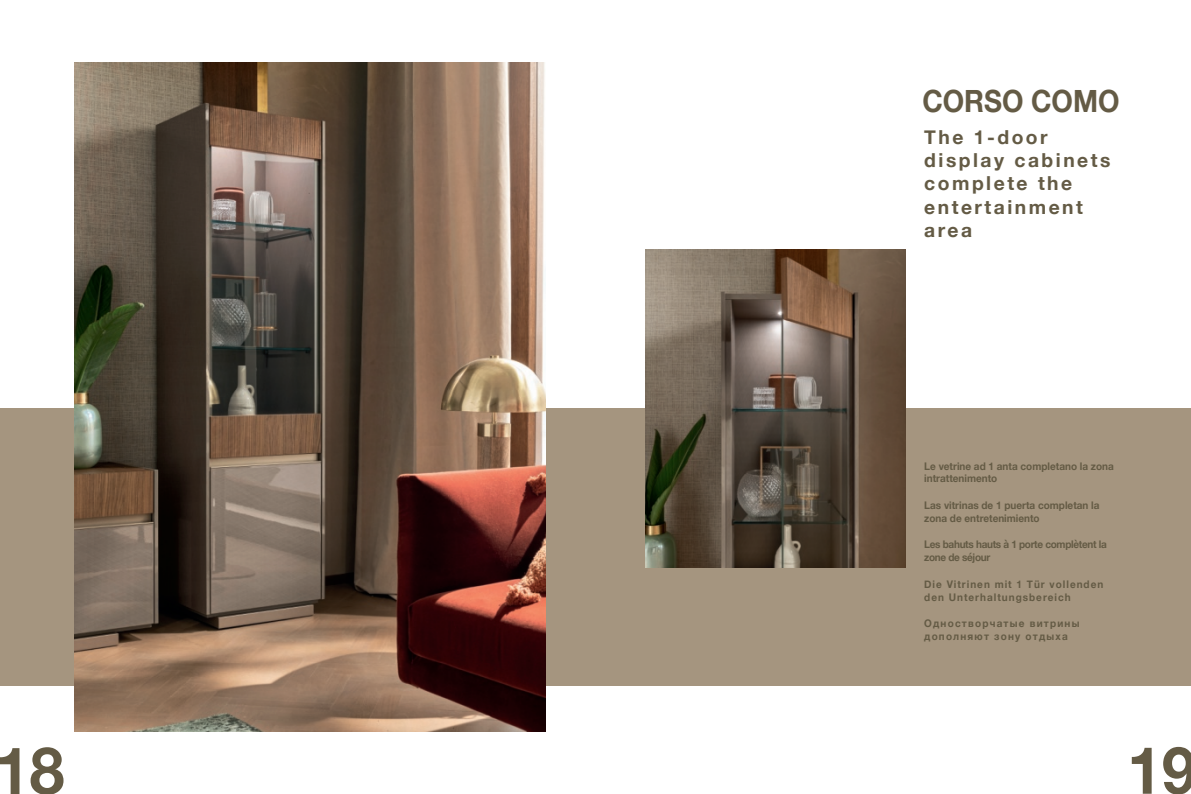
<style>
.page{position:relative;width:1191px;height:794px;background:#fff}
.page>*{position:absolute;margin:0;border:0;box-sizing:border-box;transform-origin:0 0}
.t1{font:700 65.62px "Helvetica Neue";color:#645b45;scale:.95 1}
.t2{font:700 30.62px "Helvetica Neue";color:#645b45;scale:.9 1}
.t3{font:700 19.25px/23.1px "Helvetica Neue";letter-spacing:.13em;color:#645b45}
.t4{font:700 10.5px/12.6px "Helvetica Neue";color:#645b45;scale:.95 1}
.t5{font:700 10.5px/13.1px "Helvetica Neue";letter-spacing:.1em;color:#645b45;scale:.95 1}
.t6{font:700 10.5px/13.1px "Helvetica Neue";letter-spacing:-.03em;color:#645b45;scale:.95 1}
.t7{font:700 10.5px/13.1px "Helvetica Neue";letter-spacing:.12em;color:#645b45;scale:.95 1}
</style>
<div class="page">
<div style="left:0;top:408px;width:1191px;height:277px;background:#a5957f"></div>
<img style="left:74px;top:62px;width:472px;height:670px">
<img style="left:645px;top:249px;width:260px;height:318px">
<h2 class="t2" style="left:922px;top:77px;width:220px">CORSO COMO</h2>
<h3 class="t3" style="left:924px;top:126px;width:188px">The 1-door display cabinets complete the entertainment area</h3>
<p class="t4" style="left:924px;top:460px;width:201px">Le vetrine ad 1 anta completano la zona intrattenimento</p>
<p class="t4" style="left:924px;top:499px;width:186px;line-height:13.1px">Las vitrinas de 1 puerta completan la zona de entretenimiento</p>
<p class="t6" style="left:924px;top:538px;width:194px">Les bahuts hauts à 1 porte complètent la zone de séjour</p>
<p class="t5" style="left:924px;top:577px;width:190px">Die Vitrinen mit 1 Tür vollenden den Unterhaltungsbereich</p>
<p class="t7" style="left:924px;top:617px;width:165px">Одностворчатые витрины дополняют зону отдыха</p>
<h1 class="t1" style="left:-5px;top:719px;width:74px">18</h1>
<h1 class="t1" style="left:1127px;top:719px;width:74px">19</h1>
</div>
